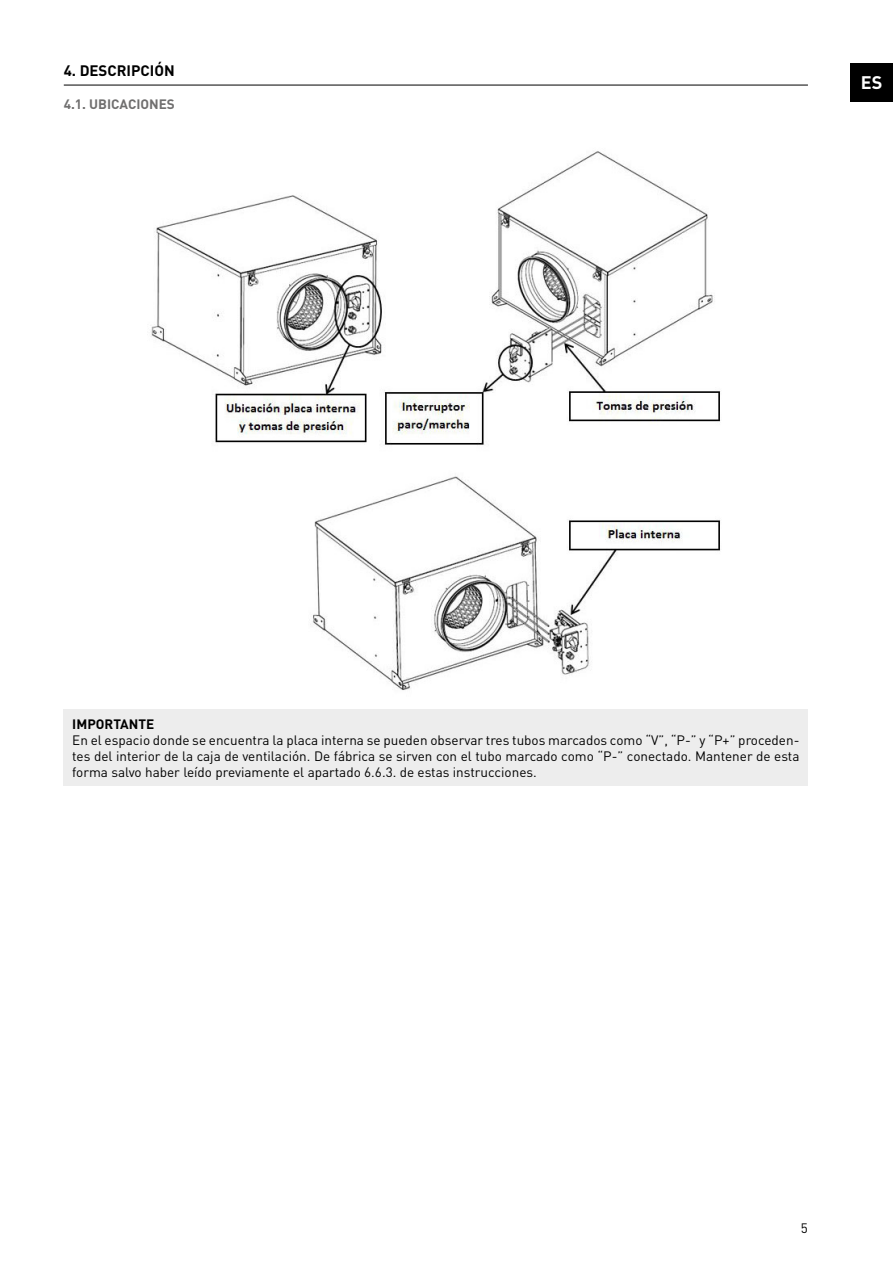
<style>
.page{position:relative;width:893px;height:1263px;background:#fff}
.page>*{position:absolute;margin:0;border:0;box-sizing:border-box;transform-origin:0 0}
.t1{font:700 18px "DIN Pro";color:#fff}
.t2{font:700 15px "DIN";color:#000}
.t3{font:13.5px/16.2px "DIN";color:#000;text-align:justify}
.t4{font:700 13.5px "DIN";color:#706f6f}
.t5{font:700 13.5px "DIN";color:#000}
.t6{font:13.5px "DIN Pro";color:#000}
</style>
<div class="page">
<div style="left:850px;top:64px;width:43px;height:38px;background:#000"></div>
<hr style="left:64px;top:85px;width:744px;height:1px;background:#000">
<img style="left:150px;top:151px;width:571px;height:540px">
<div style="left:64px;top:709px;width:744px;height:77px;background:#ededed"></div>
<p class="t2" style="left:64px;top:66px;width:113px">4. DESCRIPCIÓN</p>
<p class="t4" style="left:64px;top:99px;width:113px">4.1. UBICACIONES</p>
<h1 class="t1" style="left:861px;top:77px;width:23px">ES</h1>
<p class="t5" style="left:72px;top:719px;width:84px">IMPORTANTE</p>
<p class="t3" style="left:72px;top:734px;width:729px">En el espacio donde se encuentra la placa interna se pueden observar tres tubos marcados como “V”, “P-” y “P+” proceden&shy;tes del interior de la caja de ventilación. De fábrica se sirven con el tubo marcado como “P-” conectado. Mantener de esta forma salvo haber leído previamente el apartado 6.6.3. de estas instrucciones.</p>
<p class="t6" style="left:801px;top:1223px;width:9px">5</p>
</div>
